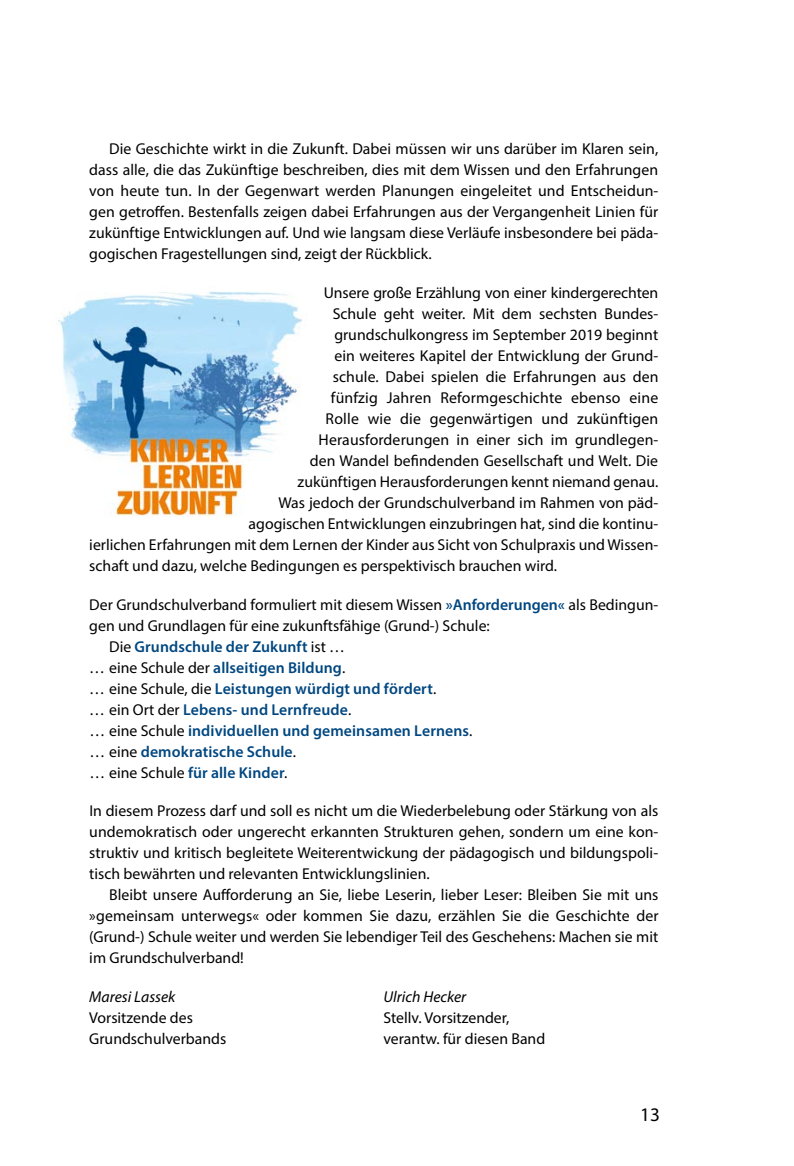
<style>
.page{position:relative;width:794px;height:1166px;background:#fff}
.page>*{position:absolute;margin:0;border:0;box-sizing:border-box;transform-origin:0 0}
.t1{font:19.25px "Myriad Pro";color:#000}
.t2{font:15.75px/21px "Myriad Pro";color:#000;text-align:justify}
.t3{font:600 15.75px "Myriad Pro";letter-spacing:.005em;color:#004781}
.t4{font:italic 15.75px "Myriad Pro";color:#000}
.s1{font-weight:600;color:#004781}
.s2{font-weight:400;color:#000}
</style>
<div class="page">
<img style="left:58px;top:291px;width:244px;height:226px">
<p class="t2" style="left:89px;top:138px;width:570px;text-indent:20px">Die Geschichte wirkt in die Zukunft. Dabei müssen wir uns darüber im Klaren sein, dass alle, die das Zukünftige beschreiben, dies mit dem Wissen und den Erfahrungen von heute tun. In der Gegenwart werden Planungen eingeleitet und Entscheidun&shy;gen getroffen. Bestenfalls zeigen dabei Erfahrungen aus der Vergangenheit Linien für zukünftige Entwicklungen auf. Und wie langsam diese Verläufe insbesondere bei päda&shy;gogischen Fragestellungen sind, zeigt der Rückblick.</p>
<p class="t2" style="left:324px;top:282px;width:336px">Unsere große Erzählung von einer kindergerechten</p>
<p class="t2" style="left:333px;top:303px;width:326px">Schule geht weiter. Mit dem sechsten Bundes-</p>
<p class="t2" style="left:334px;top:324px;width:325px">grundschulkongress im September 2019 beginnt</p>
<p class="t2" style="left:334px;top:345px;width:325px">ein weiteres Kapitel der Entwicklung der Grund-</p>
<p class="t2" style="left:333px;top:366px;width:327px">schule. Dabei spielen die Erfahrungen aus den</p>
<p class="t2" style="left:331px;top:387px;width:329px">fünfzig Jahren Reformgeschichte ebenso eine</p>
<p class="t2" style="left:326px;top:408px;width:334px">Rolle wie die gegenwärtigen und zukünftigen</p>
<p class="t2" style="left:319px;top:429px;width:341px">Herausforderungen in einer sich im grundlegen-</p>
<p class="t2" style="left:310px;top:450px;width:350px">den Wandel befindenden Gesellschaft und Welt. Die</p>
<p class="t2" style="left:298px;top:471px;width:362px">zukünftigen Herausforderungen kennt niemand genau.</p>
<p class="t2" style="left:278px;top:492px;width:381px">Was jedoch der Grundschulverband im Rahmen von päd-</p>
<p class="t2" style="left:249px;top:513px;width:411px">agogischen Entwicklungen einzubringen hat, sind die kontinu-</p>
<p class="t2" style="left:89px;top:534px;width:570px">ierlichen Erfahrungen mit dem Lernen der Kinder aus Sicht von Schulpraxis und Wissen-</p>
<p class="t2" style="left:89px;top:555px;width:469px">schaft und dazu, welche Bedingungen es perspektivisch brauchen wird.</p>
<p class="t2" style="left:89px;top:593px;width:570px">Der Grundschulverband formuliert mit diesem Wissen <span class="s1">»Anforderungen«</span> als Bedingun-</p>
<p class="t2" style="left:89px;top:614px;width:402px">gen und Grundlagen für eine zukunftsfähige (Grund-) Schule:</p>
<p class="t3" style="left:109px;top:636px;width:237px"><span class="s2">Die</span> Grundschule der Zukunft <span class="s2">ist …</span></p>
<p class="t3" style="left:89px;top:657px;width:257px"><span class="s2">… eine Schule der</span> allseitigen Bildung<span class="s2">.</span></p>
<p class="t3" style="left:89px;top:678px;width:349px"><span class="s2">… eine Schule, die</span> Leistungen würdigt und fördert<span class="s2">.</span></p>
<p class="t3" style="left:89px;top:699px;width:263px"><span class="s2">… ein Ort der</span> Lebens- und Lernfreude<span class="s2">.</span></p>
<p class="t3" style="left:89px;top:720px;width:385px"><span class="s2">… eine Schule</span> individuellen und gemeinsamen Lernens<span class="s2">.</span></p>
<p class="t3" style="left:89px;top:741px;width:208px"><span class="s2">… eine</span> demokratische Schule<span class="s2">.</span></p>
<p class="t3" style="left:89px;top:762px;width:199px"><span class="s2">… eine Schule</span> für alle Kinder<span class="s2">.</span></p>
<p class="t2" style="left:89px;top:800px;width:570px">In diesem Prozess darf und soll es nicht um die Wiederbelebung oder Stärkung von als</p>
<p class="t2" style="left:89px;top:821px;width:569px">undemokratisch oder ungerecht erkannten Strukturen gehen, sondern um eine kon-</p>
<p class="t2" style="left:89px;top:842px;width:570px">struktiv und kritisch begleitete Weiterentwickung der pädagogisch und bildungspoli-</p>
<p class="t2" style="left:89px;top:863px;width:342px">tisch bewährten und relevanten Entwicklungslinien.</p>
<p class="t2" style="left:109px;top:884px;width:551px">Bleibt unsere Aufforderung an Sie, liebe Leserin, lieber Leser: Bleiben Sie mit uns</p>
<p class="t2" style="left:89px;top:905px;width:570px">»gemeinsam unterwegs« oder kommen Sie dazu, erzählen Sie die Geschichte der</p>
<p class="t2" style="left:89px;top:926px;width:570px">(Grund-) Schule weiter und werden Sie lebendiger Teil des Geschehens: Machen sie mit</p>
<p class="t2" style="left:89px;top:947px;width:156px">im Grundschulverband!</p>
<p class="t4" style="left:89px;top:986px;width:88px">Maresi Lassek</p>
<p class="t4" style="left:383px;top:986px;width:84px">Ulrich Hecker</p>
<p class="t2" style="left:89px;top:1006px;width:105px">Vorsitzende des</p>
<p class="t2" style="left:383px;top:1006px;width:127px">Stellv. Vorsitzender,</p>
<p class="t2" style="left:89px;top:1027px;width:138px">Grundschulverbands</p>
<p class="t2" style="left:383px;top:1027px;width:163px">verantw. für diesen Band</p>
<p class="t1" style="left:640px;top:1103px;width:21px">13</p>
</div>
